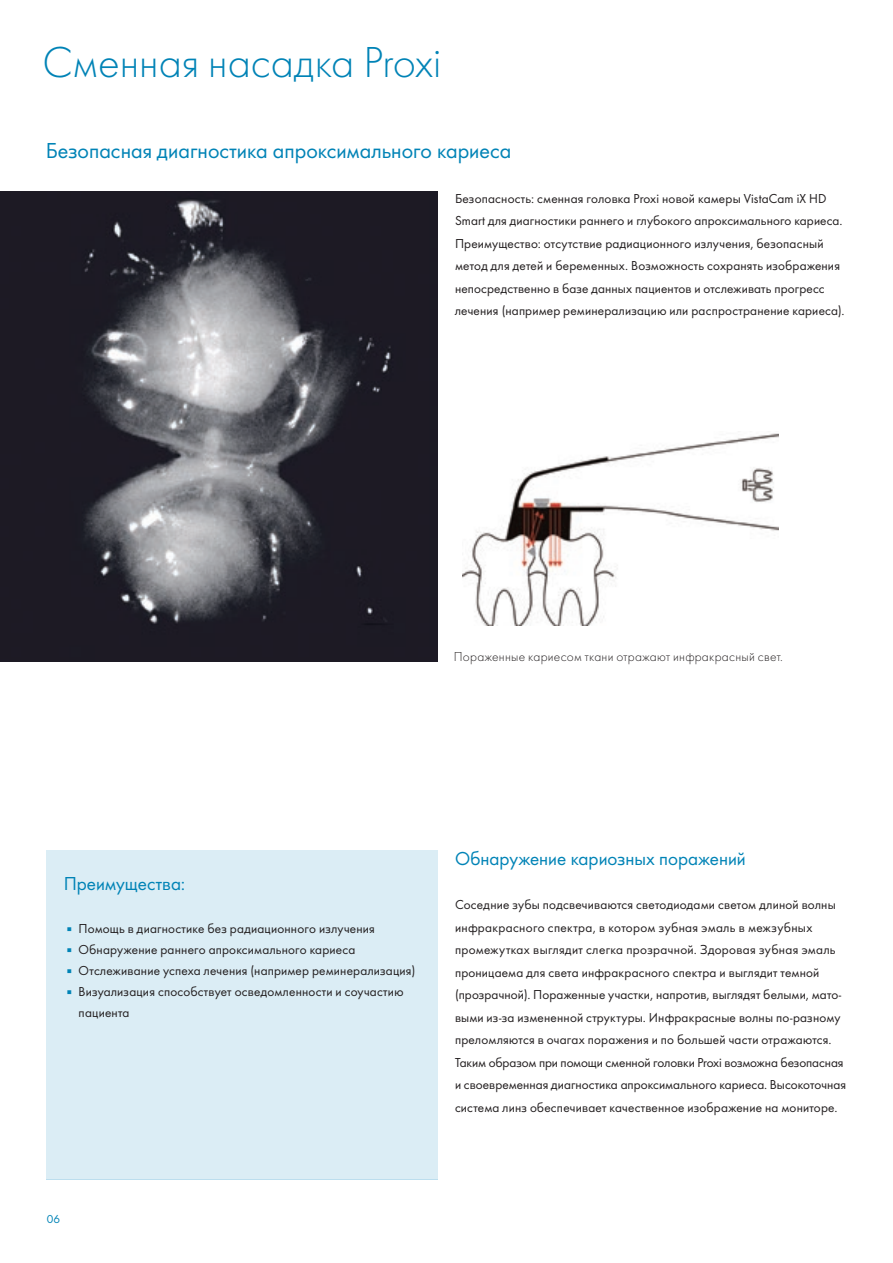
<style>
.page{position:relative;width:893px;height:1263px;background:#fff}
.page>*{position:absolute;margin:0;border:0;box-sizing:border-box;transform-origin:0 0}
.t1{font:300 45px "Futura";color:#0083b6}
.t2{font:22.5px "Futura Boo";color:#0083b6}
.t3{font:19.5px "Futura Boo";color:#0083b6}
.t4{font:13.5px/22.5px "Futura Boo";letter-spacing:.015em;color:#231f20}
.t5{font:300 13.5px "Futura";letter-spacing:.02em;color:#231f20}
.t6{font:12px "Futura Boo";color:#0083b6}
.s1{color:#0083b6}
</style>
<div class="page">
<img style="left:463px;top:433px;width:315px;height:192px">
<img style="left:0;top:191px;width:438px;height:471px">
<div style="left:47px;top:851px;width:391px;height:328px;background:#dbedf5"></div>
<h1 class="t1" style="left:43px;top:33px;width:400px">Сменная насадка Proxi</h1>
<h2 class="t2" style="left:46px;top:135px;width:467px">Безопасная диагностика апроксимального кариеса</h2>
<p class="t4" style="left:455px;top:186px;width:391px">Безопасность: сменная головка Proxi новой камеры VistaCam iX HD Smart для диагностики раннего и глубокого апроксимального кариеса.<br>Преимущество: отсутствие радиационного излучения, безопасный метод для детей и беременных. Возможность сохранять изображения непосредственно в базе данных пациентов и отслеживать прогресс лечения (например реминерализацию или распространение кариеса).</p>
<p class="t5" style="left:454px;top:648px;width:331px">Пораженные кариесом ткани отражают инфракрасный свет.</p>
<h3 class="t3" style="left:64px;top:870px;width:123px">Преимущества:</h3>
<p class="t4" style="left:64px;top:916px;width:313px"><span class="s1">▪</span> Помощь в диагностике без радиационного излучения</p>
<p class="t4" style="left:64px;top:937px;width:293px"><span class="s1">▪</span> Обнаружение раннего апроксимального кариеса</p>
<p class="t4" style="left:64px;top:958px;width:353px"><span class="s1">▪</span> Отслеживание успеха лечения (например реминерализация)</p>
<p class="t4" style="left:79px;top:980px;width:326px;line-height:21px;text-indent:-15px"><span class="s1">▪</span> Визуализация способствует осведомленности и соучастию пациента</p>
<p class="t6" style="left:47px;top:1210px;width:15px">06</p>
<h3 class="t3" style="left:455px;top:845px;width:292px">Обнаружение кариозных поражений</h3>
<p class="t4" style="left:455px;top:893px;width:393px">Соседние зубы подсвечиваются светодиодами светом длиной волны инфракрасного спектра, в котором зубная эмаль в межзубных промежутках выглядит слегка прозрачной. Здоровая зубная эмаль проницаема для света инфракрасного спектра и выглядит темной (прозрачной). Пораженные участки, напротив, выглядят белыми, мато&shy;выми из-за измененной структуры. Инфракрасные волны по-разному преломляются в очагах поражения и по большей части отражаются.<br>Таким образом при помощи сменной головки Proxi возможна безопасная и своевременная диагностика апроксимального кариеса. Высокоточная система линз обеспечивает качественное изображение на мониторе.</p>
</div>
